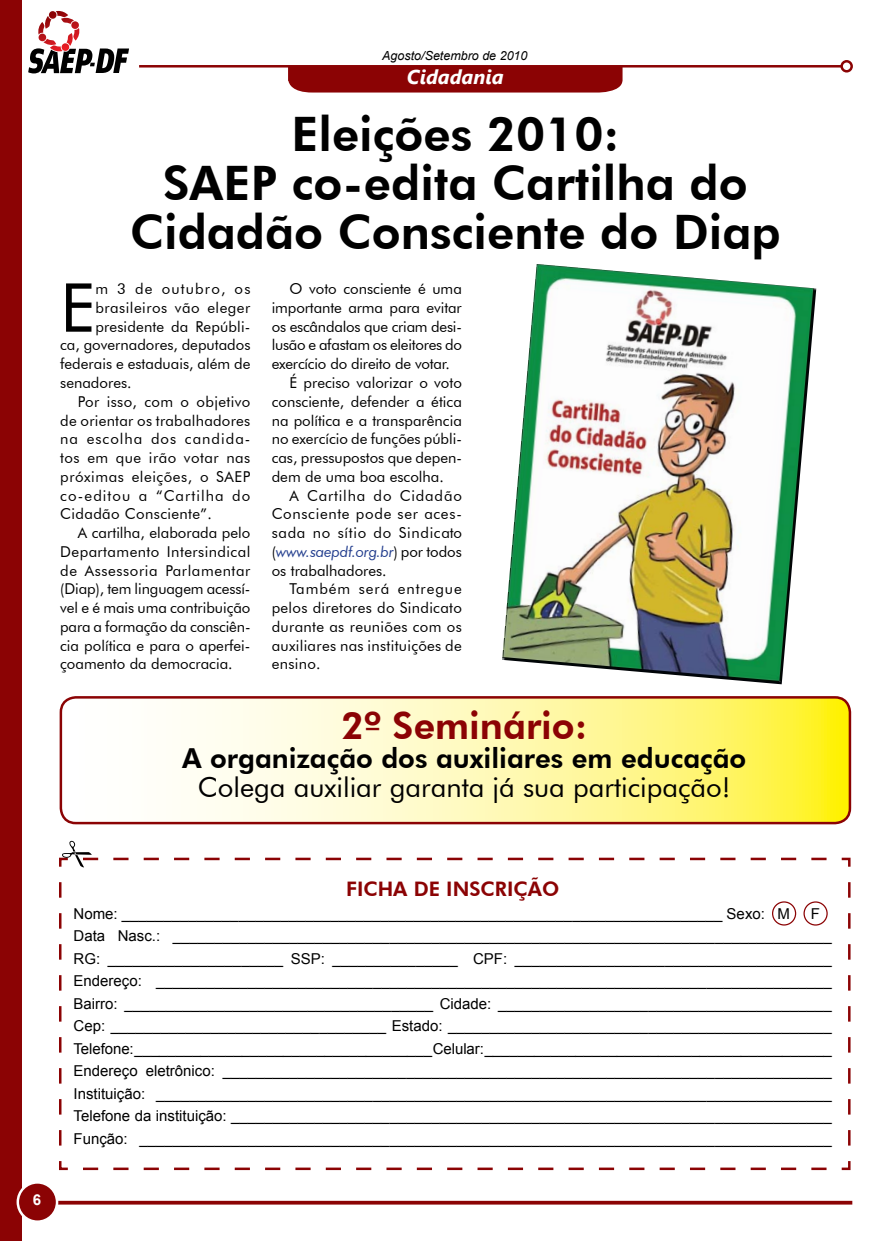
<style>
.page{position:relative;width:886px;height:1241px;background:#fff}
.page>*{position:absolute;margin:0;border:0;box-sizing:border-box;transform-origin:0 0}
.t1{font:67.5px "Futura BT";color:#000}
.t2{font:800 47.5px/48.8px "Futura BT";color:#000;text-align:center}
.t3{font:800 37.5px "Futura BT";color:#8b0304}
.t4{font:27.5px "Futura BT";color:#000}
.t5{font:800 27.5px "Futura BT";color:#000}
.t6{font:800 20px "Futura BT";color:#8b0304}
.t7{font:italic 700 20px "Segoe UI";color:#fff}
.t8{font:15px/22.5px "Arial";color:#000}
.t9{font:15px "Futura BT";color:#000}
.t10{font:15px "Futura BT";letter-spacing:.02em;color:#000}
.t11{font:15px "Futura BT";letter-spacing:.03em;color:#000}
.t12{font:15px "Futura BT";letter-spacing:.045em;color:#000}
.t13{font:15px "Futura BT";letter-spacing:.035em;color:#000}
.t14{font:15px "Futura BT";letter-spacing:.025em;color:#000}
.t15{font:15px "Futura BT";letter-spacing:.065em;color:#000}
.t16{font:italic 15px "Futura BT";letter-spacing:-.015em;color:#25408f}
.t17{font:15px "Futura BT";letter-spacing:.04em;color:#000}
.t18{font:15px "Futura BT";letter-spacing:.07em;color:#000}
.t19{font:15px "Futura BT";letter-spacing:.055em;color:#000}
.t20{font:15px "Futura BT";letter-spacing:.08em;color:#000}
.t21{font:700 15px "Arial";color:#fff}
.t22{font:italic 12.5px "Arial";color:#000}
.s1{font-style:normal;color:#000}
</style>
<div class="page">
<div style="left:0;top:0;width:22px;height:1240px;background:#8b0304"></div>
<hr style="left:139px;top:65px;width:703px;height:2px;background:#8b0304">
<div style="left:840px;top:60px;width:13px;height:12px;border:2px solid #8b0304;border-radius:50%"></div>
<svg style="left:58px;top:1200px;width:794px;height:4px;background:#a33738"></svg>
<svg style="left:28px;top:11px;width:101px;height:62px"></svg>
<div style="left:18px;top:1182px;width:39px;height:39px;background:#8b0304;border-radius:50%"></div>
<div style="left:17px;top:1180px;width:41px;height:42px;border:2px solid #fff;border-radius:50%"></div>
<svg style="left:59px;top:857px;width:792px;height:314px"></svg>
<div style="left:288px;top:67px;width:334px;height:25px;background:#8b0304"></div>
<img style="left:502px;top:264px;width:314px;height:420px">
<svg style="left:62px;top:840px;width:764px;height:27px"></svg>
<div style="left:772px;top:901px;width:24px;height:24px;border:1px solid #8b0304;border-radius:50%"></div>
<div style="left:803px;top:901px;width:25px;height:24px;border:1px solid #8b0304;border-radius:50%"></div>
<svg style="left:61px;top:698px;width:789px;height:125px"></svg>
<div style="left:60px;top:696px;width:791px;height:128px;border:2px solid #8b0304;border-radius:15px"></div>
<p class="t22" style="left:382px;top:48px;width:147px">Agosto/Setembro de 2010</p>
<h3 class="t7" style="left:407px;top:63px;width:98px">Cidadania</h3>
<h2 class="t2" style="left:130px;top:110px;width:652px">Eleições 2010:<br>SAEP co-edita Cartilha do<br>Cidadão Consciente do Diap</h2>
<h1 class="t1" style="left:60px;top:266px;width:37px">E</h1>
<p class="t20" style="left:95px;top:280px;width:157px">m 3 de outubro, os</p>
<p class="t13" style="left:95px;top:298px;width:157px">brasileiros vão eleger</p>
<p class="t9" style="left:95px;top:317px;width:156px">presidente da Repúbli-</p>
<p class="t9" style="left:60px;top:336px;width:192px">ca, governadores, deputados</p>
<p class="t9" style="left:60px;top:355px;width:192px">federais e estaduais, além de</p>
<p class="t9" style="left:60px;top:373px;width:73px">senadores.</p>
<p class="t14" style="left:78px;top:392px;width:174px">Por isso, com o objetivo</p>
<p class="t9" style="left:60px;top:411px;width:192px">de orientar os trabalhadores</p>
<p class="t15" style="left:60px;top:430px;width:192px">na escolha dos candida-</p>
<p class="t11" style="left:60px;top:448px;width:192px">tos em que irão votar nas</p>
<p class="t13" style="left:60px;top:467px;width:192px">próximas eleições, o SAEP</p>
<p class="t18" style="left:60px;top:486px;width:192px">co-editou a “Cartilha do</p>
<p class="t14" style="left:60px;top:505px;width:153px">Cidadão Consciente”.</p>
<p class="t9" style="left:78px;top:523px;width:174px">A cartilha, elaborada pelo</p>
<p class="t11" style="left:60px;top:542px;width:192px">Departamento Intersindical</p>
<p class="t17" style="left:60px;top:561px;width:192px">de Assessoria Parlamentar</p>
<p class="t9" style="left:60px;top:580px;width:192px">(Diap), tem linguagem acessí-</p>
<p class="t9" style="left:60px;top:598px;width:192px">vel e é mais uma contribuição</p>
<p class="t9" style="left:60px;top:617px;width:192px">para a formação da consciên-</p>
<p class="t9" style="left:60px;top:636px;width:192px">cia política e para o aperfei-</p>
<p class="t9" style="left:60px;top:655px;width:174px">çoamento da democracia.</p>
<p class="t9" style="left:289px;top:280px;width:174px">O voto consciente é uma</p>
<p class="t9" style="left:272px;top:298px;width:192px">importante arma para evitar</p>
<p class="t9" style="left:272px;top:317px;width:192px">os escândalos que criam desi-</p>
<p class="t9" style="left:272px;top:336px;width:192px">lusão e afastam os eleitores do</p>
<p class="t9" style="left:272px;top:355px;width:180px">exercício do direito de votar.</p>
<p class="t9" style="left:289px;top:373px;width:174px">É preciso valorizar o voto</p>
<p class="t9" style="left:272px;top:392px;width:192px">consciente, defender a ética</p>
<p class="t9" style="left:272px;top:411px;width:192px">na política e a transparência</p>
<p class="t9" style="left:272px;top:430px;width:192px">no exercício de funções públi-</p>
<p class="t9" style="left:272px;top:448px;width:192px">cas, pressupostos que depen-</p>
<p class="t9" style="left:272px;top:467px;width:174px">dem de uma boa escolha.</p>
<p class="t19" style="left:289px;top:486px;width:174px">A Cartilha do Cidadão</p>
<p class="t12" style="left:272px;top:505px;width:192px">Consciente pode ser aces-</p>
<p class="t12" style="left:272px;top:523px;width:192px">sada no sítio do Sindicato</p>
<p class="t16" style="left:272px;top:542px;width:192px"><span class="s1">(</span>www.saepdf.org.br<span class="s1">) por todos</span></p>
<p class="t9" style="left:272px;top:561px;width:117px">os trabalhadores.</p>
<p class="t15" style="left:289px;top:580px;width:174px">Também será entregue</p>
<p class="t10" style="left:272px;top:598px;width:192px">pelos diretores do Sindicato</p>
<p class="t10" style="left:272px;top:617px;width:192px">durante as reuniões com os</p>
<p class="t10" style="left:272px;top:636px;width:192px">auxiliares nas instituições de</p>
<p class="t9" style="left:272px;top:655px;width:50px">ensino.</p>
<h3 class="t3" style="left:341px;top:703px;width:248px">2º Seminário:</h3>
<h3 class="t5" style="left:182px;top:741px;width:566px">A organização dos auxiliares em educação</h3>
<h3 class="t4" style="left:198px;top:770px;width:534px">Colega auxiliar garanta já sua participação!</h3>
<p class="t21" style="left:33px;top:1190px;width:10px">6</p>
<h3 class="t6" style="left:346px;top:876px;width:215px">FICHA DE INSCRIÇÃO</h3>
<p class="t8" style="left:74px;top:902px;width:718px">Nome: ________________________________________________________________________ Sexo: M</p>
<p class="t8" style="left:74px;top:902px;width:760px;text-indent:737px">F Data Nasc.: _______________________________________________________________________________ RG: _____________________ SSP: _______________ CPF: ______________________________________ Endereço: _________________________________________________________________________________ Bairro: _____________________________________ Cidade: ________________________________________ Cep: _________________________________ Estado: ______________________________________________ Telefone: ____________________________________ Celular: __________________________________________ Endereço eletrônico: _________________________________________________________________________ Instituição: _________________________________________________________________________________ Telefone da instituição: ________________________________________________________________________ Função: ___________________________________________________________________________________</p>
</div>
